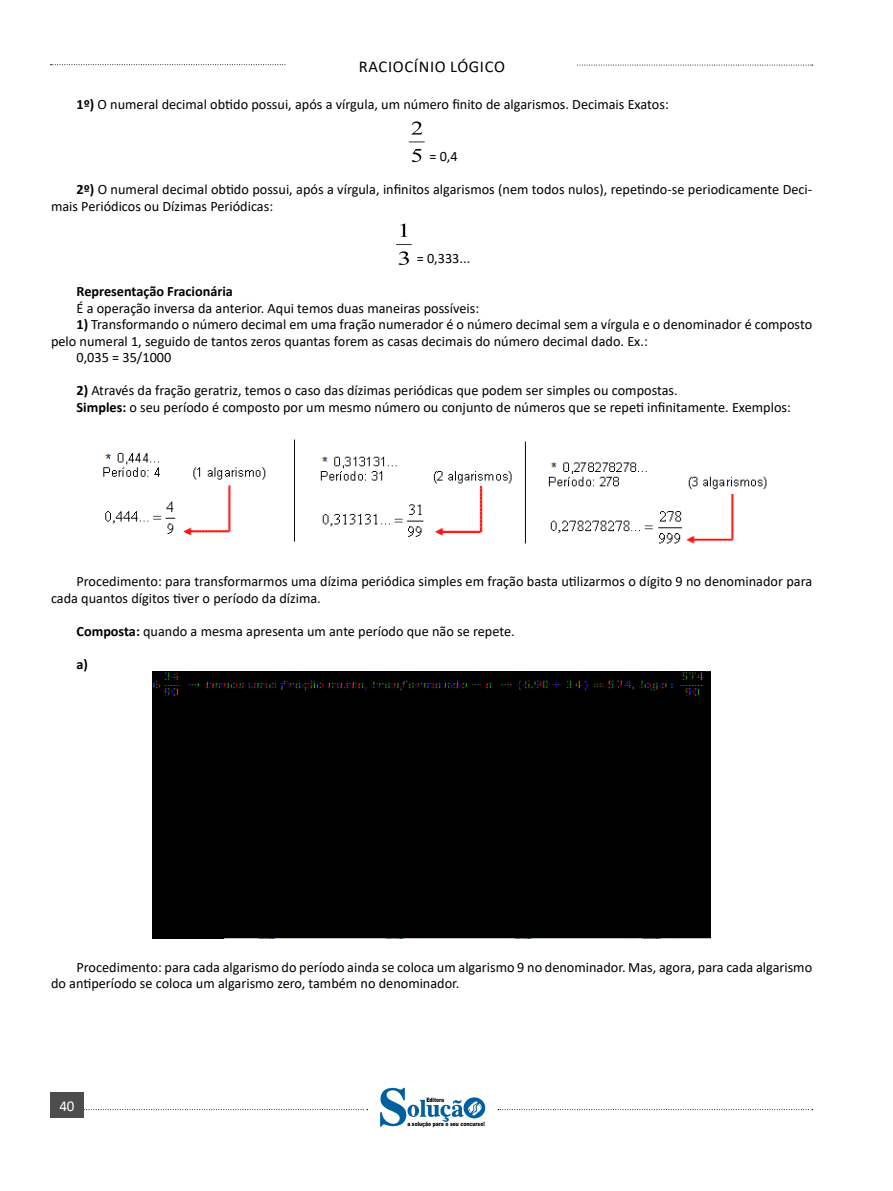
<style>
.page{position:relative;width:893px;height:1191px;background:#fff}
.page>*{position:absolute;margin:0;border:0;box-sizing:border-box;transform-origin:0 0}
.t1{font:16.5px "Calibri";letter-spacing:.04em;color:#000}
.t2{font:15px "Calibri";color:#fff}
.t3{font:14.25px/16.5px "Calibri";color:#000}
.t4{font:700 14.25px "Calibri";color:#000}
.t5{font:900 6px "Arial";color:#000;scale:.76 1}
.s1{font-weight:700}
</style>
<div class="page">
<svg style="left:50px;top:64px;width:236px;height:1px"></svg>
<svg style="left:577px;top:65px;width:236px;height:1px"></svg>
<svg style="left:498px;top:1109px;width:315px;height:1px"></svg>
<svg style="left:84px;top:1109px;width:284px;height:1px"></svg>
<div style="left:50px;top:1092px;width:34px;height:26px;background:#4d4d4d"></div>
<svg style="left:380px;top:1087px;width:105px;height:40px"></svg>
<img style="left:408px;top:121px;width:17px;height:42px">
<img style="left:396px;top:223px;width:16px;height:43px">
<img style="left:103px;top:439px;width:664px;height:105px">
<div style="left:153px;top:671px;width:557px;height:267px;background:#000"></div>
<p class="t1" style="left:359px;top:55px;width:147px">RACIOCÍNIO LÓGICO</p>
<p class="t3" style="left:77px;top:95px;width:594px"><span class="s1">1º)</span> O numeral decimal obtido possui, após a vírgula, um número finito de algarismos. Decimais Exatos:</p>
<p class="t3" style="left:429px;top:148px;width:30px">= 0,4</p>
<p class="t3" style="left:51px;top:181px;width:763px;text-indent:26px"><span class="s1">2º)</span> O numeral decimal obtido possui, após a vírgula, infinitos algarismos (nem todos nulos), repetindo-se periodicamente Deci&shy;mais Periódicos ou Dízimas Periódicas:</p>
<p class="t3" style="left:417px;top:250px;width:55px">= 0,333...</p>
<p class="t4" style="left:77px;top:281px;width:158px">Representação Fracionária</p>
<p class="t3" style="left:77px;top:299px;width:404px">É a operação inversa da anterior. Aqui temos duas maneiras possíveis:</p>
<p class="t3" style="left:51px;top:316px;width:763px;text-indent:26px"><span class="s1">1)</span> Transformando o número decimal em uma fração numerador é o número decimal sem a vírgula e o denominador é composto pelo numeral 1, seguido de tantos zeros quantas forem as casas decimais do número decimal dado. Ex.:</p>
<p class="t3" style="left:77px;top:349px;width:96px">0,035 = 35/1000</p>
<p class="t3" style="left:77px;top:382px;width:603px"><span class="s1">2)</span> Através da fração geratriz, temos o caso das dízimas periódicas que podem ser simples ou compostas.</p>
<p class="t3" style="left:77px;top:398px;width:716px"><span class="s1">Simples:</span> o seu período é composto por um mesmo número ou conjunto de números que se repeti infinitamente. Exemplos:</p>
<p class="t3" style="left:51px;top:573px;width:763px;text-indent:26px">Procedimento: para transformarmos uma dízima periódica simples em fração basta utilizarmos o dígito 9 no denominador para cada quantos dígitos tiver o período da dízima.</p>
<p class="t3" style="left:77px;top:622px;width:440px"><span class="s1">Composta:</span> quando a mesma apresenta um ante período que não se repete.</p>
<p class="t4" style="left:77px;top:654px;width:13px">a)</p>
<p class="t3" style="left:51px;top:958px;width:763px;text-indent:26px">Procedimento: para cada algarismo do período ainda se coloca um algarismo 9 no denominador. Mas, agora, para cada algarismo do antiperíodo se coloca um algarismo zero, também no denominador.</p>
<p class="t2" style="left:56px;top:1097px;width:20px">4040</p>
<p class="t5" style="left:426px;top:1095px;width:25px">Editora</p>
<p class="t5" style="left:407px;top:1119px;width:103px">a solução para o seu concurso!</p>
</div>
